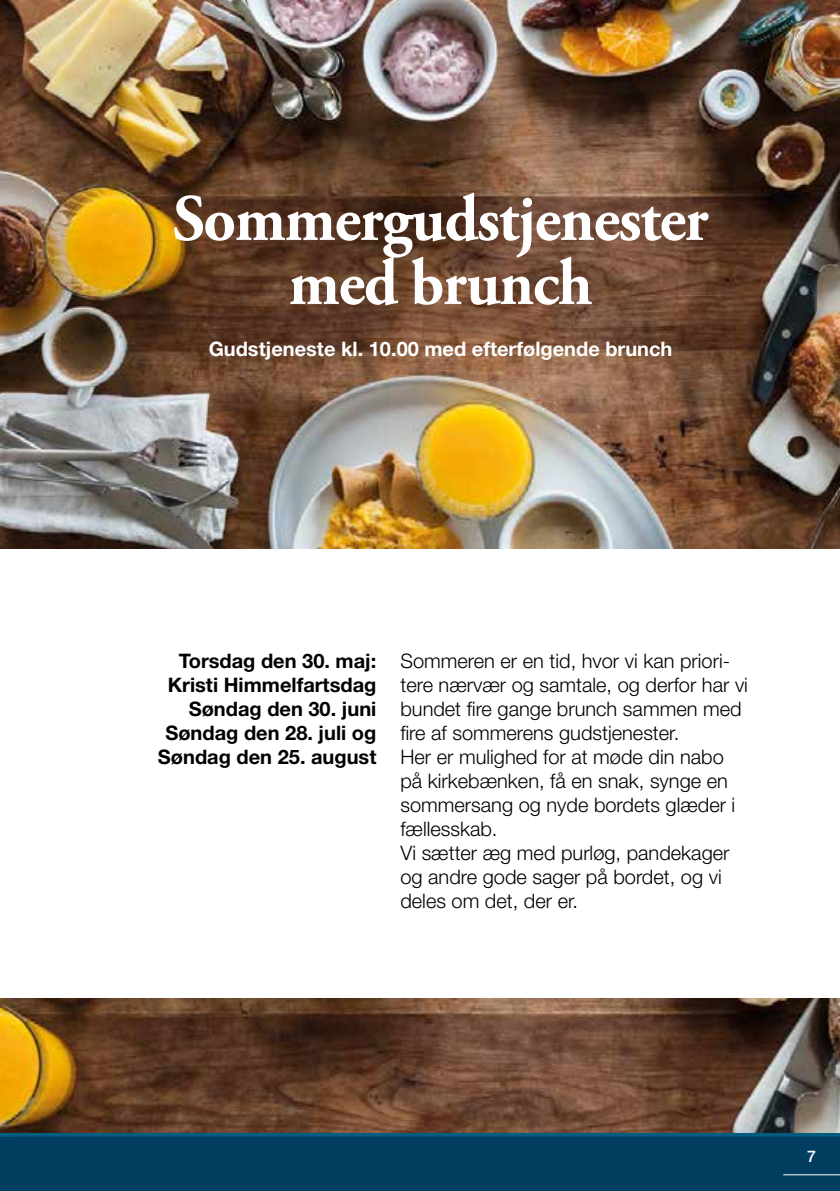
<style>
.page{position:relative;width:840px;height:1191px;background:#fff}
.page>*{position:absolute;margin:0;border:0;box-sizing:border-box;transform-origin:0 0}
.t1{font:700 66px/64px "Adobe Garamond Pro";letter-spacing:-.02em;color:#fff;text-align:center;scale:.96 1}
.t2{font:300 20px/24px "Helvetica Neue LT Std";color:#000}
.t3{font:700 20px/24px "Helvetica Neue LT Std";color:#000;text-align:right}
.t4{font:700 20px "Helvetica Neue LT Std";color:#fff}
.t5{font:500 16px "Helvetica Neue LT Std";color:#fff}
</style>
<div class="page">
<div style="left:0;top:1134px;width:839px;height:57px;background:#013e5f"></div>
<svg style="left:0;top:1132px;width:839px;height:4px;background:#1b596f"></svg>
<hr style="left:782px;top:1174px;width:57px;height:1px;background:#fff">
<img style="left:0;top:998px;width:839px;height:134px">
<img style="left:0;top:0;width:839px;height:548px">
<h1 class="t1" style="left:173px;top:188px;width:559px">Sommergudstjenester med brunch</h1>
<p class="t4" style="left:208px;top:337px;width:465px">Gudstjeneste kl. 10.00 med efterfølgende brunch</p>
<p class="t3" style="left:158px;top:648px;width:220px">Torsdag den 30. maj:<br>Kristi Himmelfartsdag<br>Søndag den 30. juni<br>Søndag den 28. juli og<br>Søndag den 25. august</p>
<p class="t2" style="left:400px;top:648px;width:349px">Sommeren er en tid, hvor vi kan priori&shy;tere nærvær og samtale, og derfor har vi bundet fire gange brunch sammen med fire af sommerens gudstjenester.<br>Her er mulighed for at møde din nabo på kirkebænken, få en snak, synge en sommersang og nyde bordets glæder i fællesskab.<br>Vi sætter æg med purløg, pandekager og andre gode sager på bordet, og vi deles om det, der er.</p>
<p class="t5" style="left:806px;top:1147px;width:10px">7</p>
</div>
